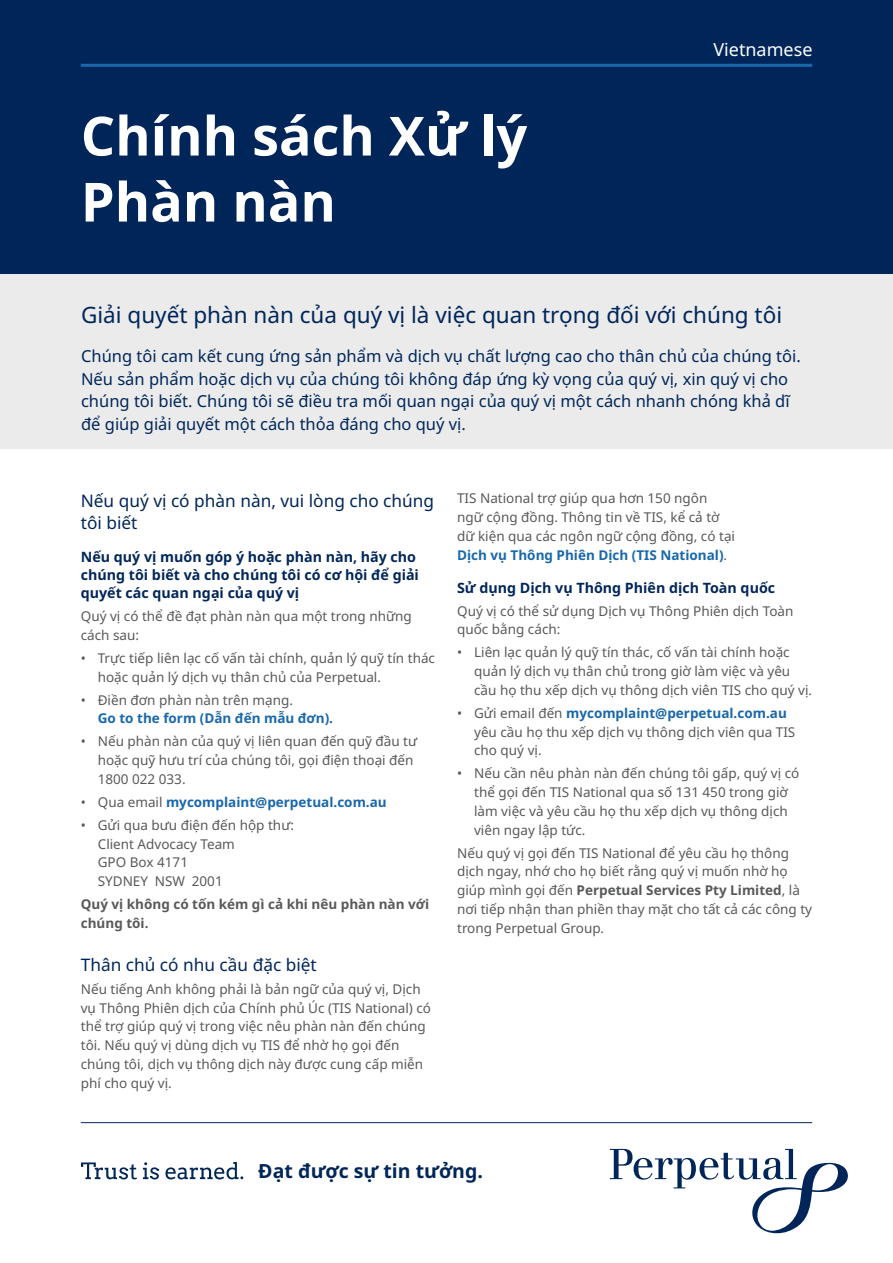
<style>
.page{position:relative;width:893px;height:1263px;background:#fff}
.page>*{position:absolute;margin:0;border:0;box-sizing:border-box;transform-origin:0 0}
.Heading_L1__white{font:700 54px/66px "Noto Sans";color:#fff}
.Intro_Head{font:22.5px "Noto Sans";color:#002659}
.Subheading_L3{font:700 19.5px "Noto Sans";color:#002659}
.t1{font:18px "Noto Sans";color:#fff}
.Subheading_L2{font:17.25px/21.8px "Noto Sans";color:#002659}
.Intro_copy{font:16.5px/22.5px "Noto Sans";color:#002659}
.Subheading_L3-2{font:700 14.25px/18px "Noto Sans";color:#002659}
.Body_copy{font:13.5px/18.8px "Noto Sans";color:#58595b}
.t2{font:700 13.5px/18.8px "Noto Sans";color:#1968ab}
.Body_copy-2{font:700 13.5px/18.8px "Noto Sans";color:#58595b}
.s1{font-weight:400;color:#58595b}
.s2{font-weight:700;color:#1968ab}
.s3{font-weight:700}
</style>
<div class="page">
<div style="left:0;top:0;width:893px;height:274px;background:#002659"></div>
<svg style="left:610px;top:1149px;width:238px;height:84px"></svg>
<hr style="left:81px;top:1122px;width:731px;height:1px;background:#002659">
<svg style="left:81px;top:1162px;width:162px;height:17px"></svg>
<div style="left:0;top:274px;width:893px;height:175px;background:#ebebec"></div>
<hr style="left:81px;top:64px;width:731px;height:3px;background:#1968ab">
<p class="Heading_L1__white" style="left:81px;top:104px;width:448px">Chính sách Xử lý<br>Phàn nàn</p>
<p class="t1" style="left:713px;top:36px;width:101px">Vietnamese</p>
<p class="Intro_Head" style="left:81px;top:299px;width:703px">Giải quyết phàn nàn của quý vị là việc quan trọng đối với chúng tôi</p>
<p class="Intro_copy" style="left:81px;top:345px;width:721px">Chúng tôi cam kết cung ứng sản phẩm và dịch vụ chất lượng cao cho thân chủ của chúng tôi.<br>Nếu sản phẩm hoặc dịch vụ của chúng tôi không đáp ứng kỳ vọng của quý vị, xin quý vị cho chúng tôi biết. Chúng tôi sẽ điều tra mối quan ngại của quý vị một cách nhanh chóng khả dĩ để giúp giải quyết một cách thỏa đáng cho quý vị.</p>
<p class="Subheading_L2" style="left:81px;top:491px;width:355px">Nếu quý vị có phàn nàn, vui lòng cho chúng tôi biết</p>
<p class="Subheading_L3-2" style="left:81px;top:548px;width:340px">Nếu quý vị muốn góp ý hoặc phàn nàn, hãy cho chúng tôi biết và cho chúng tôi có cơ hội để giải quyết các quan ngại của quý vị</p>
<p class="Body_copy" style="left:81px;top:607px;width:333px">Quý vị có thể đề đạt phàn nàn qua một trong những cách sau:</p>
<p class="Body_copy" style="left:98px;top:649px;width:339px;text-indent:-17px">• Trực tiếp liên lạc cố vấn tài chính, quản lý quỹ tín thác hoặc quản lý dịch vụ thân chủ của Perpetual.</p>
<p class="t2" style="left:98px;top:691px;width:237px;text-indent:-17px"><span class="s1">• Điền đơn phàn nàn trên mạng.<br></span>Go to the form (Dẫn đến mẫu đơn).</p>
<p class="Body_copy" style="left:98px;top:732px;width:321px;text-indent:-17px">• Nếu phàn nàn của quý vị liên quan đến quỹ đầu tư hoặc quỹ hưu trí của chúng tôi, gọi điện thoại đến<br>1800 022 033.</p>
<p class="t2" style="left:81px;top:793px;width:307px"><span class="s1">• Qua email</span> mycomplaint@perpetual.com.au</p>
<p class="Body_copy" style="left:98px;top:816px;width:198px;text-indent:-17px">• Gửi qua bưu điện đến hộp thư:<br>Client Advocacy Team<br>GPO Box 4171<br>SYDNEY NSW 2001</p>
<p class="Body_copy-2" style="left:81px;top:895px;width:350px">Quý vị không có tốn kém gì cả khi nêu phàn nàn với chúng tôi.</p>
<p class="Subheading_L2" style="left:81px;top:954px;width:238px">Thân chủ có nhu cầu đặc biệt</p>
<p class="Body_copy" style="left:81px;top:980px;width:352px">Nếu tiếng Anh không phải là bản ngữ của quý vị, Dịch vụ Thông Phiên dịch của Chính phủ Úc (TIS National) có thể trợ giúp quý vị trong việc nêu phàn nàn đến chúng tôi. Nếu quý vị dùng dịch vụ TIS để nhờ họ gọi đến chúng tôi, dịch vụ thông dịch này được cung cấp miễn phí cho quý vị.</p>
<p class="Body_copy" style="left:457px;top:489px;width:279px">TIS National trợ giúp qua hơn 150 ngôn ngữ cộng đồng. Thông tin về TIS, kể cả tờ dữ kiện qua các ngôn ngữ cộng đồng, có tại <span class="s2">Dịch vụ Thông Phiên Dịch (TIS National)</span>.</p>
<p class="Subheading_L3-2" style="left:457px;top:579px;width:320px">Sử dụng Dịch vụ Thông Phiên dịch Toàn quốc</p>
<p class="Body_copy" style="left:457px;top:602px;width:338px">Quý vị có thể sử dụng Dịch vụ Thông Phiên dịch Toàn quốc bằng cách:</p>
<p class="Body_copy" style="left:474px;top:643px;width:340px;text-indent:-17px">• Liên lạc quản lý quỹ tín thác, cố vấn tài chính hoặc quản lý dịch vụ thân chủ trong giờ làm việc và yêu cầu họ thu xếp dịch vụ thông dịch viên TIS cho quý vị.</p>
<p class="Body_copy" style="left:474px;top:704px;width:323px;text-indent:-17px">• Gửi email đến <span class="s2">mycomplaint@perpetual.com.au </span>yêu cầu họ thu xếp dịch vụ thông dịch viên qua TIS cho quý vị.</p>
<p class="Body_copy" style="left:474px;top:764px;width:327px;text-indent:-17px">• Nếu cần nêu phàn nàn đến chúng tôi gấp, quý vị có thể gọi đến TIS National qua số 131 450 trong giờ làm việc và yêu cầu họ thu xếp dịch vụ thông dịch viên ngay lập tức.</p>
<p class="Body_copy" style="left:457px;top:844px;width:357px">Nếu quý vị gọi đến TIS National để yêu cầu họ thông dịch ngay, nhớ cho họ biết rằng quý vị muốn nhờ họ giúp mình gọi đến <span class="s3">Perpetual Services Pty Limited</span>, là nơi tiếp nhận than phiền thay mặt cho tất cả các công ty trong Perpetual Group.</p>
<p class="Subheading_L3" style="left:258px;top:1157px;width:226px">Đạt được sự tin tưởng.</p>
</div>
